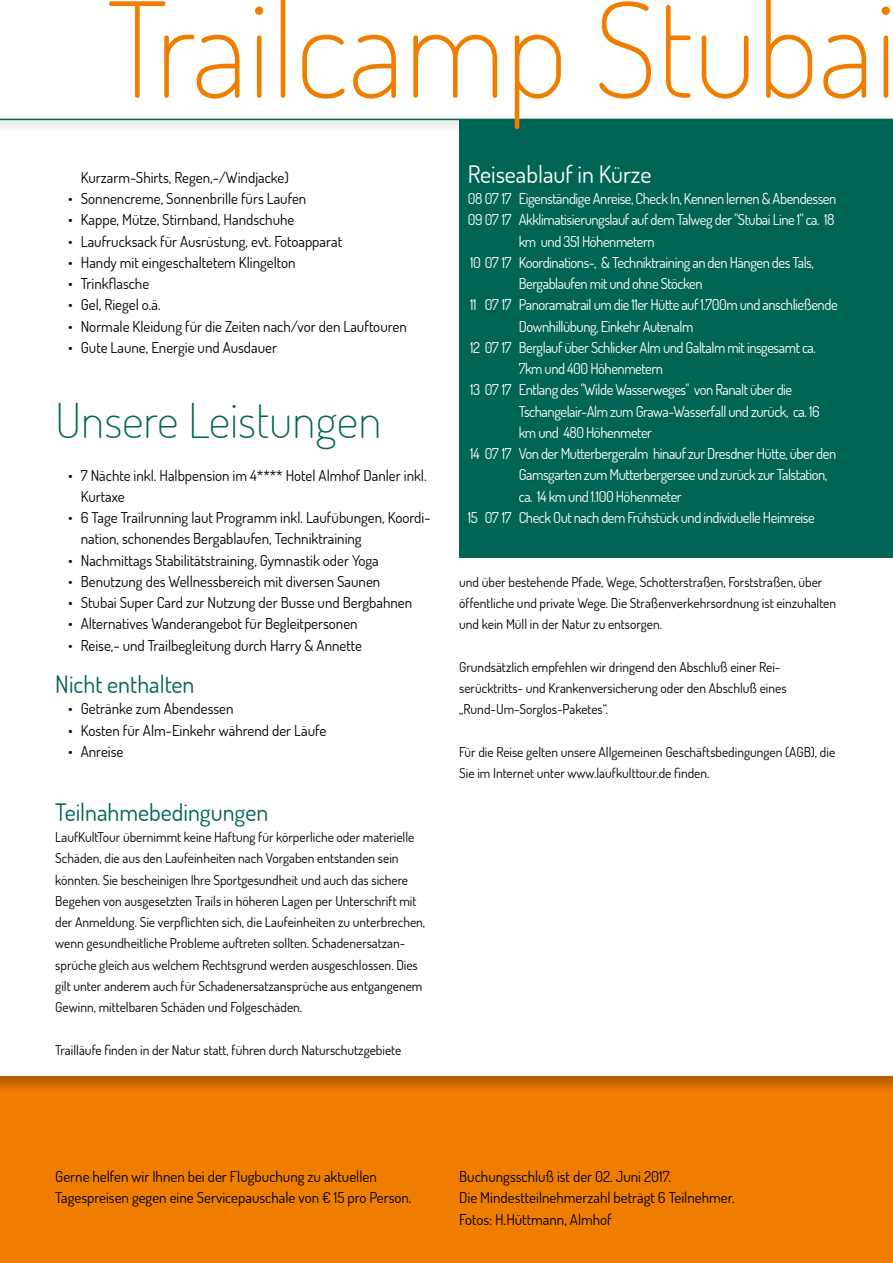
<style>
.page{position:relative;width:893px;height:1263px;background:#fff}
.page>*{position:absolute;margin:0;border:0;box-sizing:border-box;transform-origin:0 0}
.t1{font:200 132px "Dosis";color:#ef7d00}
.t2{font:200 48px "Dosis";color:#006554}
.t3{font:24px "Dosis";color:#006554}
.t4{font:24px "Dosis";color:#fff}
.t5{font:15px/21.3px "Dosis";color:#000}
.t6{font:15px "Dosis";letter-spacing:-.03em;color:#fff}
.t7{font:13.5px/21.3px "Dosis";color:#000}
</style>
<div class="page">
<div style="left:0;top:1073px;width:893px;height:190px;background:#000;opacity:.25"></div>
<div style="left:0;top:113px;width:893px;height:20px;background:#000;opacity:.5"></div>
<hr style="left:0;top:119px;width:893px;height:1px;background:#006554">
<div style="left:459px;top:119px;width:434px;height:438px;background:#006554"></div>
<h1 class="t1" style="left:107px;top:-38px;width:791px">Trailcamp Stubai</h1>
<p class="t5" style="left:81px;top:166px;width:210px">Kurzarm-Shirts, Regen,-/Windjacke)</p>
<p class="t5" style="left:68px;top:188px;width:240px">• Sonnencreme, Sonnenbrille fürs Laufen</p>
<p class="t5" style="left:68px;top:209px;width:228px">• Kappe, Mütze, Stirnband, Handschuhe</p>
<p class="t5" style="left:68px;top:230px;width:276px">• Laufrucksack für Ausrüstung, evt. Fotoapparat</p>
<p class="t5" style="left:68px;top:251px;width:229px">• Handy mit eingeschaltetem Klingelton</p>
<p class="t5" style="left:68px;top:273px;width:83px">• Trinkflasche</p>
<p class="t5" style="left:68px;top:294px;width:94px">• Gel, Riegel o.ä.</p>
<p class="t5" style="left:68px;top:315px;width:340px">• Normale Kleidung für die Zeiten nach/vor den Lauftouren</p>
<p class="t5" style="left:68px;top:336px;width:211px">• Gute Laune, Energie und Ausdauer</p>
<h2 class="t2" style="left:55px;top:389px;width:328px">Unsere Leistungen</h2>
<p class="t5" style="left:81px;top:464px;width:347px;text-indent:-13px">• 7 Nächte inkl. Halbpension im 4**** Hotel Almhof Danler inkl.<br>Kurtaxe</p>
<p class="t5" style="left:81px;top:506px;width:351px;text-indent:-13px">• 6 Tage Trailrunning laut Programm inkl. Laufübungen, Koordi&shy;nation, schonendes Bergablaufen, Techniktraining</p>
<p class="t5" style="left:68px;top:549px;width:312px">• Nachmittags Stabilitätstraining, Gymnastik oder Yoga</p>
<p class="t5" style="left:68px;top:570px;width:314px">• Benutzung des Wellnessbereich mit diversen Saunen</p>
<p class="t5" style="left:68px;top:591px;width:346px">• Stubai Super Card zur Nutzung der Busse und Bergbahnen</p>
<p class="t5" style="left:68px;top:613px;width:291px">• Alternatives Wanderangebot für Begleitpersonen</p>
<p class="t5" style="left:68px;top:634px;width:296px">• Reise,- und Trailbegleitung durch Harry &amp; Annette</p>
<h3 class="t3" style="left:55px;top:669px;width:141px">Nicht enthalten</h3>
<p class="t5" style="left:68px;top:698px;width:167px">• Getränke zum Abendessen</p>
<p class="t5" style="left:68px;top:719px;width:260px">• Kosten für Alm-Einkehr während der Läufe</p>
<p class="t5" style="left:68px;top:740px;width:57px">• Anreise</p>
<h3 class="t3" style="left:55px;top:796px;width:215px">Teilnahmebedingungen</h3>
<p class="t7" style="left:55px;top:826px;width:371px">LaufKultTour übernimmt keine Haftung für körperliche oder materielle Schäden, die aus den Laufeinheiten nach Vorgaben entstanden sein könnten. Sie bescheinigen Ihre Sportgesundheit und auch das sichere Begehen von ausgesetzten Trails in höheren Lagen per Unterschrift mit der Anmeldung. Sie verpflichten sich, die Laufeinheiten zu unterbrechen, wenn gesundheitliche Probleme auftreten sollten. Schadenersatzan&shy;sprüche gleich aus welchem Rechtsgrund werden ausgeschlossen. Dies gilt unter anderem auch für Schadenersatzansprüche aus entgangenem Gewinn, mittelbaren Schäden und Folgeschäden.</p>
<p class="t7" style="left:55px;top:1039px;width:348px">Trailläufe finden in der Natur statt, führen durch Naturschutzgebiete</p>
<h3 class="t4" style="left:468px;top:158px;width:185px">Reiseablauf in Kürze</h3>
<p class="t6" style="left:468px;top:189px;width:370px">08 07 17 Eigenständige Anreise, Check In, Kennen lernen &amp; Abendessen</p>
<p class="t6" style="left:468px;top:210px;width:368px">09 07 17 Akklimatisierungslauf auf dem Talweg der "Stubai Line 1" ca. 18</p>
<p class="t6" style="left:519px;top:231px;width:137px">km und 351 Höhenmetern</p>
<p class="t6" style="left:470px;top:253px;width:345px">10 07 17 Koordinations-, &amp; Techniktraining an den Hängen des Tals,</p>
<p class="t6" style="left:519px;top:274px;width:185px">Bergablaufen mit und ohne Stöcken</p>
<p class="t6" style="left:470px;top:295px;width:369px">11 07 17 Panoramatrail um die 11er Hütte auf 1.700m und anschließende</p>
<p class="t6" style="left:519px;top:316px;width:176px">Downhillübung, Einkehr Autenalm</p>
<p class="t6" style="left:470px;top:338px;width:347px">12 07 17 Berglauf über Schlicker Alm und Galtalm mit insgesamt ca.</p>
<p class="t6" style="left:519px;top:359px;width:146px">7km und 400 Höhenmetern</p>
<p class="t6" style="left:470px;top:380px;width:324px">13 07 17 Entlang des "Wilde Wasserweges" von Ranalt über die</p>
<p class="t6" style="left:519px;top:401px;width:302px">Tschangelair-Alm zum Grawa-Wasserfall und zurück, ca. 16</p>
<p class="t6" style="left:519px;top:423px;width:135px">km und 480 Höhenmeter</p>
<p class="t6" style="left:470px;top:444px;width:368px">14 07 17 Von der Mutterbergeralm hinauf zur Dresdner Hütte, über den</p>
<p class="t6" style="left:519px;top:465px;width:310px">Gamsgarten zum Mutterbergersee und zurück zur Talstation,</p>
<p class="t6" style="left:519px;top:486px;width:164px">ca. 14 km und 1.100 Höhenmeter</p>
<p class="t6" style="left:468px;top:508px;width:349px">15 07 17 Check Out nach dem Frühstück und individuelle Heimreise</p>
<p class="t7" style="left:459px;top:571px;width:378px">und über bestehende Pfade, Wege, Schotterstraßen, Forststraßen, über öffentliche und private Wege. Die Straßenverkehrsordnung ist einzuhalten und kein Müll in der Natur zu entsorgen.</p>
<p class="t7" style="left:459px;top:656px;width:329px">Grundsätzlich empfehlen wir dringend den Abschluß einer Rei&shy;serücktritts- und Krankenversicherung oder den Abschluß eines „Rund-Um-Sorglos-Paketes“.</p>
<p class="t7" style="left:459px;top:741px;width:377px">Für die Reise gelten unsere Allgemeinen Geschäftsbedingungen (AGB), die<br>Sie im Internet unter www.laufkulttour.de finden.</p>
<p class="t5" style="left:55px;top:1166px;width:358px">Gerne helfen wir Ihnen bei der Flugbuchung zu aktuellen<br>Tagespreisen gegen eine Servicepauschale von € 15 pro Person.</p>
<p class="t5" style="left:459px;top:1166px;width:277px">Buchungsschluß ist der 02. Juni 2017.<br>Die Mindestteilnehmerzahl beträgt 6 Teilnehmer.<br>Fotos: H.Hüttmann, Almhof</p>
</div>
